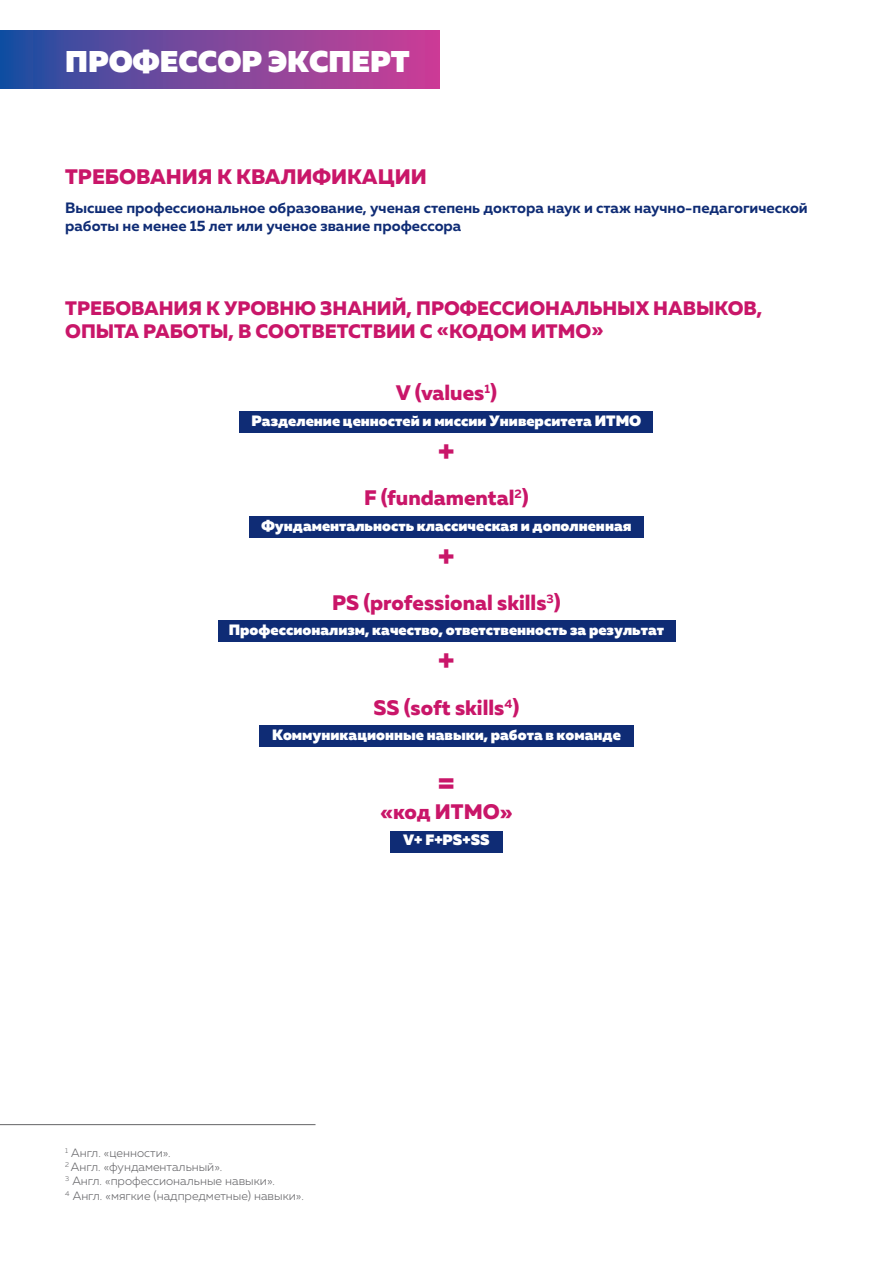
<style>
.page{position:relative;width:893px;height:1263px;background:#fff}
.page>*{position:absolute;margin:0;border:0;box-sizing:border-box;transform-origin:0 0}
.t1{font:900 30px "Muller";color:#fff}
.t2{font:800 30px "Muller";color:#c91669}
.t3{font:800 21px "Muller";color:#c91669}
.t4{font:800 19.5px/23.4px "Muller";color:#c91669}
.t5{font:900 15px "Muller";color:#fff}
.t6{font:700 15px/18px "Muller";color:#0f2c75}
.t7{font:300 12px/14.4px "Muller";color:#636366}
</style>
<div class="page">
<div style="left:240px;top:412px;width:413px;height:21px;background:#0f2c75"></div>
<div style="left:249px;top:516px;width:395px;height:21px;background:#0f2c75"></div>
<div style="left:218px;top:620px;width:457px;height:22px;background:#0f2c75"></div>
<div style="left:259px;top:726px;width:375px;height:21px;background:#0f2c75"></div>
<div style="left:390px;top:831px;width:113px;height:21px;background:#0f2c75"></div>
<svg style="left:0;top:31px;width:440px;height:57px;background:#7b469b"></svg>
<hr style="left:0;top:1124px;width:315px;height:1px;background:#636366">
<h1 class="t1" style="left:65px;top:42px;width:346px">ПРОФЕССОР ЭКСПЕРТ</h1>
<h2 class="t3" style="left:65px;top:164px;width:363px">ТРЕБОВАНИЯ К КВАЛИФИКАЦИИ</h2>
<p class="t6" style="left:65px;top:199px;width:744px">Высшее профессиональное образование, ученая степень доктора наук и стаж научно-педагогической работы не менее 15 лет или ученое звание профессора</p>
<h3 class="t4" style="left:65px;top:296px;width:699px">ТРЕБОВАНИЯ К УРОВНЮ ЗНАНИЙ, ПРОФЕССИОНАЛЬНЫХ НАВЫКОВ,<br>ОПЫТА РАБОТЫ, В СООТВЕТСТВИИ С «КОДОМ ИТМО»</h3>
<h2 class="t3" style="left:396px;top:380px;width:103px">V (values<sup>1</sup>)</h2>
<p class="t5" style="left:252px;top:411px;width:391px">Разделение ценностей и миссии Университета ИТМО</p>
<h1 class="t2" style="left:438px;top:432px;width:18px">+</h1>
<h2 class="t3" style="left:364px;top:484px;width:166px">F (fundamental<sup>2</sup>)</h2>
<p class="t5" style="left:261px;top:516px;width:371px">Фундаментальность классическая и дополненная</p>
<h1 class="t2" style="left:438px;top:537px;width:18px">+</h1>
<h2 class="t3" style="left:332px;top:589px;width:230px">PS (professional skills<sup>3</sup>)</h2>
<p class="t5" style="left:229px;top:620px;width:437px">Профессионализм, качество, ответственность за результат</p>
<h1 class="t2" style="left:438px;top:642px;width:18px">+</h1>
<h2 class="t3" style="left:374px;top:694px;width:147px">SS (soft skills<sup>4</sup>)</h2>
<p class="t5" style="left:272px;top:725px;width:350px">Коммуникационные навыки, работа в команде</p>
<h1 class="t2" style="left:438px;top:765px;width:19px">=</h1>
<h2 class="t3" style="left:380px;top:799px;width:134px">«код ИТМО»</h2>
<p class="t5" style="left:403px;top:830px;width:88px">V+ F+PS+SS</p>
<p class="t7" style="left:65px;top:1145px;width:240px"><sup>1</sup> Англ. «ценности».<br><sup>2</sup> Англ. «фундаментальный».<br><sup>3</sup> Англ. «профессиональные навыки».<br><sup>4</sup> Англ. «мягкие (надпредметные) навыки».</p>
</div>
